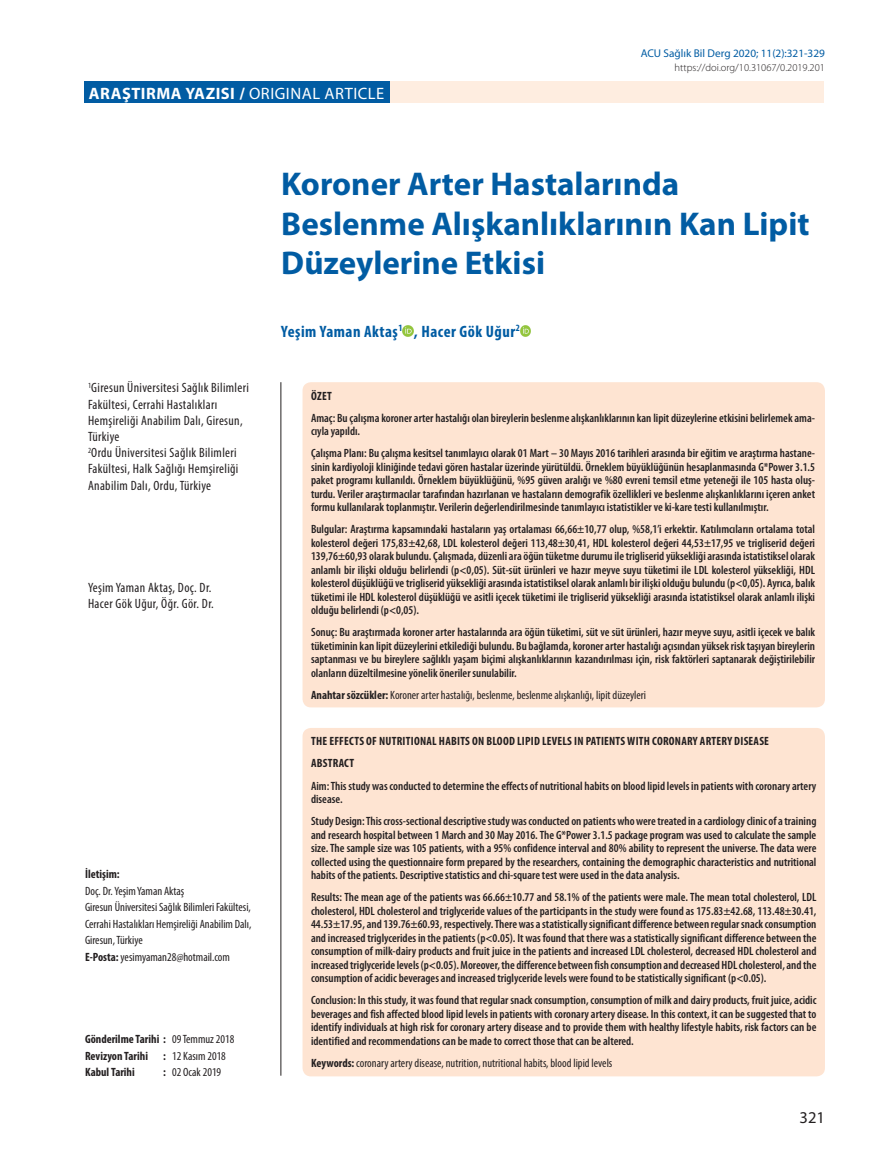
<style>
.page{position:relative;width:893px;height:1170px;background:#fff}
.page>*{position:absolute;margin:0;border:0;box-sizing:border-box;transform-origin:0 0}
.t1{font:700 33px/39.6px "Myriad Pro";color:#015ca3}
.t2{font:700 16.5px "Myriad Pro";letter-spacing:.03em;color:#fff}
.t3{font:700 condensed 16.5px "Myriad Pro";letter-spacing:.03em;color:#015ca3}
.t4{font:16.5px "Myriad Pro";color:#231f20}
.t5{font:condensed 13.5px/16.2px "Myriad Pro";letter-spacing:.025em;color:#231f20}
.t6{font:600 condensed 12px/13.5px "Myriad Pro";color:#231f20;text-align:justify}
.t7{font:condensed 12px/16.5px "Myriad Pro";color:#231f20}
.t8{font:700 condensed 12px/22px "Myriad Pro";letter-spacing:.02em;color:#231f20}
.t9{font:700 condensed 12px/16.5px "Myriad Pro";color:#231f20}
.t10{font:11.25px "Myriad Pro";color:#015ca3}
.t11{font:300 10.5px "Myriad Pro";color:#231f20}
.s1{font-weight:400}
.s2{font-weight:700}
</style>
<div class="page">
<div style="left:389px;top:82px;width:435px;height:21px;background:#feede0"></div>
<div style="left:84px;top:82px;width:305px;height:21px;background:#015ca3"></div>
<hr style="left:280px;top:382px;width:1px;height:693px;background:#231f20">
<svg style="left:403px;top:326px;width:10px;height:10px"></svg>
<svg style="left:520px;top:326px;width:11px;height:10px"></svg>
<div style="left:302px;top:382px;width:523px;height:325px;background:#fee4d2;border-radius:9px"></div>
<div style="left:302px;top:728px;width:523px;height:348px;background:#fee4d2;border-radius:9px"></div>
<p class="t10" style="left:641px;top:46px;width:186px">ACU Sağlık Bil Derg 2020; 11(2):321-329</p>
<h2 class="t2" style="left:89px;top:82px;width:297px">ARAŞTIRMA YAZISI / <span class="s1">ORIGINAL ARTICLE</span></h2>
<p class="t11" style="left:675px;top:62px;width:152px">https://doi.org/10.31067/0.2019.201</p>
<h1 class="t1" style="left:281px;top:163px;width:530px">Koroner Arter Hastalarında<br>Beslenme Alışkanlıklarının Kan Lipit<br>Düzeylerine Etkisi</h1>
<p class="t5" style="left:88px;top:379px;width:162px"><sup>1</sup>Giresun Üniversitesi Sağlık Bilimleri<br>Fakültesi, Cerrahi Hastalıkları<br>Hemşireliği Anabilim Dalı, Giresun,<br>Türkiye<br><sup>2</sup>Ordu Üniversitesi Sağlık Bilimleri<br>Fakültesi, Halk Sağlığı Hemşireliği<br>Anabilim Dalı, Ordu, Türkiye</p>
<p class="t5" style="left:88px;top:579px;width:127px">Yeşim Yaman Aktaş, Doç. Dr.<br>Hacer Gök Uğur, Öğr. Gör. Dr.</p>
<p class="t9" style="left:85px;top:865px;width:36px">İletişim:</p>
<p class="t7" style="left:85px;top:882px;width:168px">Doç. Dr. Yeşim Yaman Aktaş<br>Giresun Üniversitesi Sağlık Bilimleri Fakültesi, Cerrahi Hastalıkları Hemşireliği Anabilim Dalı, Giresun, Türkiye<br><span class="s2">E-Posta:</span> yesimyaman28@hotmail.com</p>
<p class="t9" style="left:85px;top:1030px;width:151px">Gönderilme Tarihi : <span class="s1">09 Temmuz 2018<br></span>Revizyon Tarihi</p>
<p class="t7" style="left:163px;top:1047px;width:64px"><span class="s2">:</span> 12 Kasım 2018</p>
<p class="t9" style="left:85px;top:1063px;width:51px">Kabul Tarihi</p>
<p class="t7" style="left:163px;top:1063px;width:60px"><span class="s2">:</span> 02 Ocak 2019</p>
<h2 class="t3" style="left:281px;top:321px;width:240px">Yeşim Yaman Aktaş<sup>1</sup> , Hacer Gök Uğur<sup>2</sup></h2>
<p class="t8" style="left:311px;top:384px;width:22px">ÖZET</p>
<p class="t6" style="left:311px;top:411px;width:506px">Amaç: Bu çalışma koroner arter hastalığı olan bireylerin beslenme alışkanlıklarının kan lipit düzeylerine etkisini belirlemek ama&shy;cıyla yapıldı.</p>
<p class="t6" style="left:311px;top:446px;width:506px">Çalışma Planı: Bu çalışma kesitsel tanımlayıcı olarak 01 Mart – 30 Mayıs 2016 tarihleri arasında bir eğitim ve araştırma hastane&shy;sinin kardiyoloji kliniğinde tedavi gören hastalar üzerinde yürütüldü. Örneklem büyüklüğünün hesaplanmasında G*Power 3.1.5 paket programı kullanıldı. Örneklem büyüklüğünü, %95 güven aralığı ve %80 evreni temsil etme yeteneği ile 105 hasta oluş&shy;turdu. Veriler araştırmacılar tarafından hazırlanan ve hastaların demografik özellikleri ve beslenme alışkanlıklarını içeren anket formu kullanılarak toplanmıştır. Verilerin değerlendirilmesinde tanımlayıcı istatistikler ve ki-kare testi kullanılmıştır.</p>
<p class="t6" style="left:311px;top:522px;width:506px">Bulgular: Araştırma kapsamındaki hastaların yaş ortalaması 66,66±10,77 olup, %58,1’i erkektir. Katılımcıların ortalama total kolesterol değeri 175,83±42,68, LDL kolesterol değeri 113,48±30,41, HDL kolesterol değeri 44,53±17,95 ve trigliserid değeri 139,76±60,93 olarak bulundu. Çalışmada, düzenli ara öğün tüketme durumu ile trigliserid yüksekliği arasında istatistiksel olarak anlamlı bir ilişki olduğu belirlendi (p&lt;0,05). Süt-süt ürünleri ve hazır meyve suyu tüketimi ile LDL kolesterol yüksekliği, HDL kolesterol düşüklüğü ve trigliserid yüksekliği arasında istatistiksel olarak anlamlı bir ilişki olduğu bulundu (p&lt;0,05). Ayrıca, balık tüketimi ile HDL kolesterol düşüklüğü ve asitli içecek tüketimi ile trigliserid yüksekliği arasında istatistiksel olarak anlamlı ilişki olduğu belirlendi (p&lt;0,05).</p>
<p class="t6" style="left:311px;top:625px;width:506px">Sonuç: Bu araştırmada koroner arter hastalarında ara öğün tüketimi, süt ve süt ürünleri, hazır meyve suyu, asitli içecek ve balık tüketiminin kan lipit düzeylerini etkilediği bulundu. Bu bağlamda, koroner arter hastalığı açısından yüksek risk taşıyan bireylerin saptanması ve bu bireylere sağlıklı yaşam biçimi alışkanlıklarının kazandırılması için, risk faktörleri saptanarak değiştirilebilir olanların düzeltilmesine yönelik öneriler sunulabilir.</p>
<p class="t7" style="left:311px;top:686px;width:337px"><span class="s2">Anahtar sözcükler:</span> Koroner arter hastalığı, beslenme, beslenme alışkanlığı, lipit düzeyleri</p>
<p class="t8" style="left:311px;top:730px;width:459px">THE EFFECTS OF NUTRITIONAL HABITS ON BLOOD LIPID LEVELS IN PATIENTS WITH CORONARY ARTERY DISEASE<br>ABSTRACT</p>
<p class="t6" style="left:311px;top:779px;width:507px">Aim: This study was conducted to determine the effects of nutritional habits on blood lipid levels in patients with coronary artery disease.</p>
<p class="t6" style="left:311px;top:814px;width:507px">Study Design: This cross-sectional descriptive study was conducted on patients who were treated in a cardiology clinic of a training and research hospital between 1 March and 30 May 2016. The G*Power 3.1.5 package program was used to calculate the sample size. The sample size was 105 patients, with a 95% confidence interval and 80% ability to represent the universe. The data were collected using the questionnaire form prepared by the researchers, containing the demographic characteristics and nutritional habits of the patients. Descriptive statistics and chi-square test were used in the data analysis.</p>
<p class="t6" style="left:311px;top:890px;width:507px">Results: The mean age of the patients was 66.66±10.77 and 58.1% of the patients were male. The mean total cholesterol, LDL cholesterol, HDL cholesterol and triglyceride values of the participants in the study were found as 175.83±42.68, 113.48±30.41, 44.53±17.95, and 139.76±60.93, respectively. There was a statistically significant difference between regular snack consumption and increased triglycerides in the patients (p&lt;0.05). It was found that there was a statistically significant difference between the consumption of milk-dairy products and fruit juice in the patients and increased LDL cholesterol, decreased HDL cholesterol and increased triglyceride levels (p&lt;0.05). Moreover, the difference between fish consumption and decreased HDL cholesterol, and the consumption of acidic beverages and increased triglyceride levels were found to be statistically significant (p&lt;0.05).</p>
<p class="t6" style="left:311px;top:993px;width:507px">Conclusion: In this study, it was found that regular snack consumption, consumption of milk and dairy products, fruit juice, acidic beverages and fish affected blood lipid levels in patients with coronary artery disease. In this context, it can be suggested that to identify individuals at high risk for coronary artery disease and to provide them with healthy lifestyle habits, risk factors can be identified and recommendations can be made to correct those that can be altered.</p>
<p class="t7" style="left:311px;top:1054px;width:303px"><span class="s2">Keywords:</span> coronary artery disease, nutrition, nutritional habits, blood lipid levels</p>
<h2 class="t4" style="left:799px;top:1106px;width:27px">321</h2>
</div>
